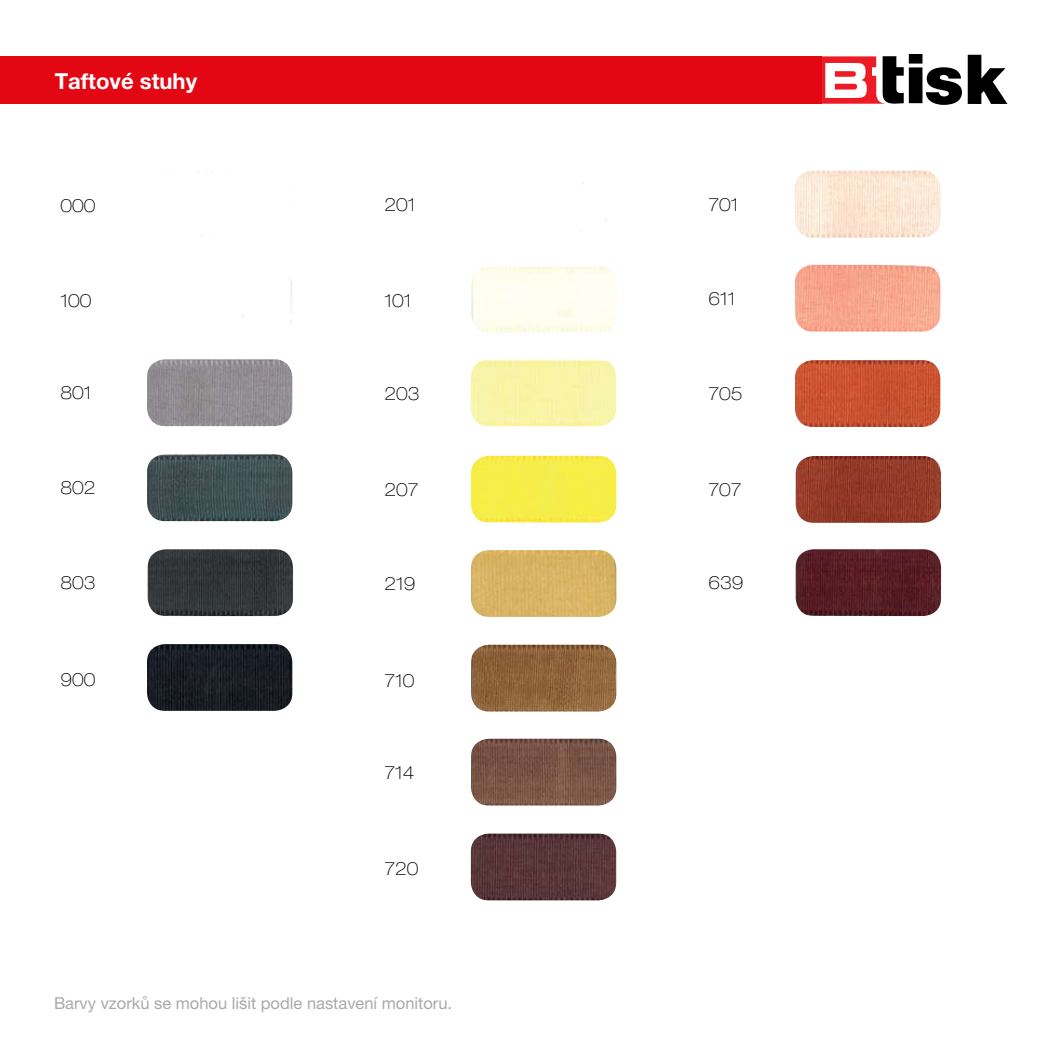
<style>
.page{position:relative;width:1063px;height:1063px;background:#fff}
.page>*{position:absolute;margin:0;border:0;box-sizing:border-box;transform-origin:0 0}
.t1{font:700 22.05px "Helvetica Neue LT Pro";color:#fff}
.t2{font:100 expanded 18px "Helvetica Neue LT Pro";color:#000}
.t3{font:16.5px "Helvetica Neue LT Pro";color:#a7a9ac}
</style>
<div class="page">
<img style="left:795px;top:265px;width:145px;height:67px">
<img style="left:471px;top:645px;width:145px;height:67px">
<img style="left:471px;top:739px;width:145px;height:67px">
<img style="left:471px;top:834px;width:145px;height:66px">
<img style="left:795px;top:360px;width:145px;height:67px">
<img style="left:795px;top:171px;width:145px;height:66px">
<img style="left:472px;top:266px;width:145px;height:67px">
<img style="left:471px;top:359px;width:145px;height:67px">
<img style="left:471px;top:456px;width:145px;height:67px">
<img style="left:796px;top:456px;width:145px;height:67px">
<img style="left:471px;top:550px;width:145px;height:67px">
<img style="left:147px;top:359px;width:145px;height:67px">
<img style="left:147px;top:454px;width:145px;height:67px">
<img style="left:148px;top:549px;width:145px;height:67px">
<img style="left:147px;top:644px;width:145px;height:67px">
<img style="left:796px;top:549px;width:145px;height:67px">
<svg style="left:822px;top:54px;width:185px;height:51px"></svg>
<div style="left:0;top:56px;width:822px;height:48px;background:#e30613"></div>
<p class="t1" style="left:55px;top:68px;width:144px">Taftové stuhy</p>
<p class="t2" style="left:61px;top:195px;width:36px">000</p>
<p class="t2" style="left:385px;top:193px;width:32px">201</p>
<p class="t2" style="left:709px;top:194px;width:32px">701</p>
<p class="t2" style="left:61px;top:290px;width:32px">100</p>
<p class="t2" style="left:385px;top:290px;width:28px">101</p>
<p class="t2" style="left:709px;top:288px;width:28px">611</p>
<p class="t2" style="left:61px;top:382px;width:32px">801</p>
<p class="t2" style="left:385px;top:383px;width:36px">203</p>
<p class="t2" style="left:709px;top:383px;width:36px">705</p>
<p class="t2" style="left:61px;top:477px;width:36px">802</p>
<p class="t2" style="left:385px;top:479px;width:36px">207</p>
<p class="t2" style="left:709px;top:479px;width:35px">707</p>
<p class="t2" style="left:61px;top:572px;width:36px">803</p>
<p class="t2" style="left:385px;top:573px;width:32px">219</p>
<p class="t2" style="left:709px;top:572px;width:36px">639</p>
<p class="t2" style="left:61px;top:669px;width:36px">900</p>
<p class="t2" style="left:385px;top:670px;width:32px">710</p>
<p class="t2" style="left:385px;top:762px;width:32px">714</p>
<p class="t2" style="left:385px;top:857px;width:36px">720</p>
<p class="t3" style="left:54px;top:993px;width:400px">Barvy vzorků se mohou lišit podle nastavení monitoru.</p>
</div>
